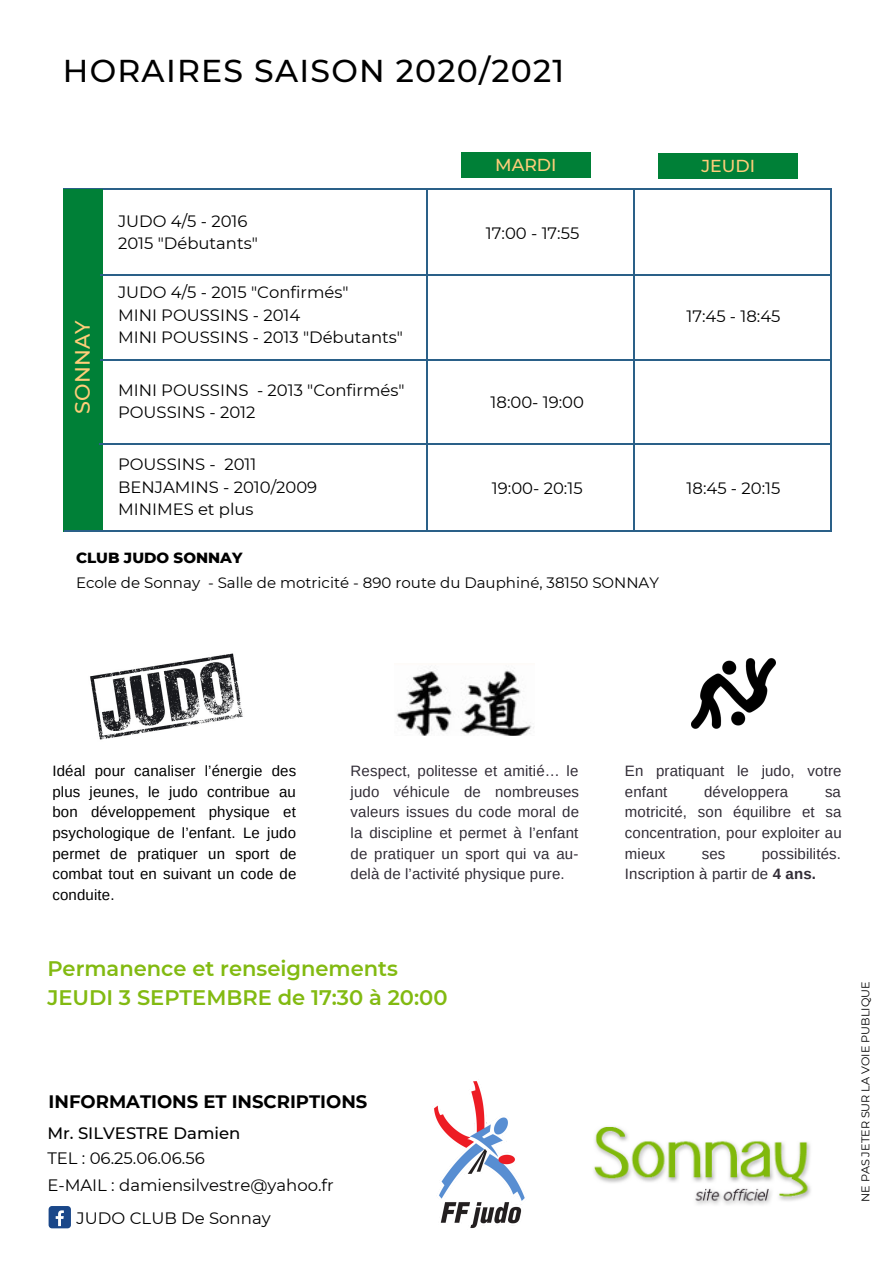
<style>
.page{position:relative;width:894px;height:1264px;background:#fff}
.page>*{position:absolute;margin:0;border:0;box-sizing:border-box;transform-origin:0 0}
.t1{font:500 31.5px "Montserrat";letter-spacing:.04em;color:#000}
.t2{font:600 21px/29.1px "Montserrat";color:#82ba11}
.t3{font:500 20.7px "Montserrat";color:#ffce7a}
.t4{font:700 18px "Montserrat";color:#000}
.t5{font:500 17.25px "Montserrat";color:#ffce7a}
.t6{font:16.5px/27.2px "Montserrat";color:#000}
.t7{font:500 16.5px "Montserrat";color:#000}
.t8{font:16.35px/22.5px "Montserrat";color:#000}
.t9{font:15px/20.5px "Arimo";letter-spacing:.01em;color:#322d37;text-align:justify}
.t10{font:15px/20.5px "Arimo";letter-spacing:.01em;color:#000;text-align:justify}
.t11{font:15px "Montserrat";color:#000}
.t12{font:800 15px "Montserrat";color:#000}
.t13{font:11.25px "Montserrat";color:#000}
.s1{font-weight:700}
</style>
<div class="page">
<img style="left:434px;top:1081px;width:91px;height:148px">
<div style="left:461px;top:152px;width:129px;height:26px;background:#008037"></div>
<div style="left:658px;top:153px;width:139px;height:26px;background:#008037"></div>
<hr style="left:426px;top:190px;width:1px;height:342px;background:#2a6088">
<hr style="left:63px;top:188px;width:768px;height:2px;background:#2a6088">
<div style="left:63px;top:189px;width:39px;height:342px;background:#008037"></div>
<hr style="left:100px;top:359px;width:730px;height:1px;background:#2a6088">
<hr style="left:64px;top:530px;width:767px;height:1px;background:#2a6088">
<hr style="left:830px;top:190px;width:1px;height:341px;background:#2a6088">
<hr style="left:633px;top:190px;width:1px;height:341px;background:#2a6088">
<hr style="left:100px;top:443px;width:730px;height:1px;background:#2a6088">
<hr style="left:100px;top:274px;width:731px;height:1px;background:#2a6088">
<div style="left:49px;top:1205px;width:22px;height:23px;background:#1a4789;border-radius:3px"></div>
<svg style="left:56px;top:1210px;width:8px;height:16px"></svg>
<img style="left:594px;top:1126px;width:217px;height:79px">
<img style="left:396px;top:666px;width:138px;height:69px">
<img style="left:691px;top:658px;width:84px;height:71px">
<img style="left:90px;top:653px;width:153px;height:87px">
<h1 class="t1" style="left:63px;top:51px;width:503px">HORAIRES SAISON 2020/2021</h1>
<h3 class="t3" style="left:70px;top:413px;width:94px;rotate:-90deg">SONNAY</h3>
<p class="t8" style="left:118px;top:210px;width:141px">JUDO 4/5 - 2016<br>2015 "Débutants"</p>
<p class="t8" style="left:118px;top:281px;width:286px">JUDO 4/5 - 2015 "Confirmés"<br>MINI POUSSINS - 2014<br>MINI POUSSINS - 2013 "Débutants"</p>
<p class="t8" style="left:118px;top:378px;width:288px">MINI POUSSINS - 2013 "Confirmés"<br>POUSSINS - 2012</p>
<p class="t8" style="left:118px;top:453px;width:201px">POUSSINS - 2011<br>BENJAMINS - 2010/2009<br>MINIMES et plus</p>
<p class="t5" style="left:495px;top:155px;width:63px">MARDI</p>
<p class="t5" style="left:701px;top:155px;width:55px">JEUDI</p>
<p class="t8" style="left:486px;top:222px;width:95px">17:00 - 17:55</p>
<p class="t8" style="left:490px;top:391px;width:95px">18:00- 19:00</p>
<p class="t8" style="left:686px;top:305px;width:96px">17:45 - 18:45</p>
<p class="t8" style="left:492px;top:476px;width:92px">19:00- 20:15</p>
<p class="t8" style="left:686px;top:476px;width:95px">18:45 - 20:15</p>
<p class="t12" style="left:76px;top:548px;width:168px">CLUB JUDO SONNAY</p>
<p class="t11" style="left:76px;top:573px;width:584px">Ecole de Sonnay - Salle de motricité - 890 route du Dauphiné, 38150 SONNAY</p>
<p class="t10" style="left:52px;top:760px;width:245px">Idéal pour canaliser l’énergie des plus jeunes, le judo contribue au bon développement physique et psychologique de l’enfant. Le judo permet de pratiquer un sport de combat tout en suivant un code de conduite.</p>
<p class="t9" style="left:350px;top:760px;width:230px">Respect, politesse et amitié… le judo véhicule de nombreuses valeurs issues du code moral de la discipline et permet à l’enfant de pratiquer un sport qui va au&shy;delà de l’activité physique pure.</p>
<p class="t9" style="left:624px;top:760px;width:218px">En pratiquant le judo, votre enfant</p>
<p class="t9" style="left:704px;top:781px;width:86px">développera</p>
<p class="t9" style="left:624px;top:781px;width:218px;text-indent:200px">sa motricité, son équilibre et sa concentration, pour exploiter au mieux</p>
<p class="t9" style="left:624px;top:843px;width:218px;text-indent:137px">possibilités.<br>Inscription à partir de <span class="s1">4 ans.</span></p>
<p class="t9" style="left:701px;top:843px;width:25px">ses</p>
<h2 class="t2" style="left:47px;top:954px;width:401px">Permanence et renseignements<br>JEUDI 3 SEPTEMBRE de 17:30 à 20:00</h2>
<p class="t4" style="left:49px;top:1091px;width:320px">INFORMATIONS ET INSCRIPTIONS</p>
<p class="t7" style="left:47px;top:1122px;width:194px">Mr. SILVESTRE Damien</p>
<p class="t6" style="left:47px;top:1144px;width:288px">TEL : 06.25.06.06.56<br>E-MAIL : damiensilvestre@yahoo.fr</p>
<p class="t6" style="left:77px;top:1204px;width:195px">JUDO CLUB De Sonnay</p>
<p class="t13" style="left:858px;top:1201px;width:222px;rotate:-90deg">NE PAS JETER SUR LA VOIE PUBLIQUE</p>
</div>
